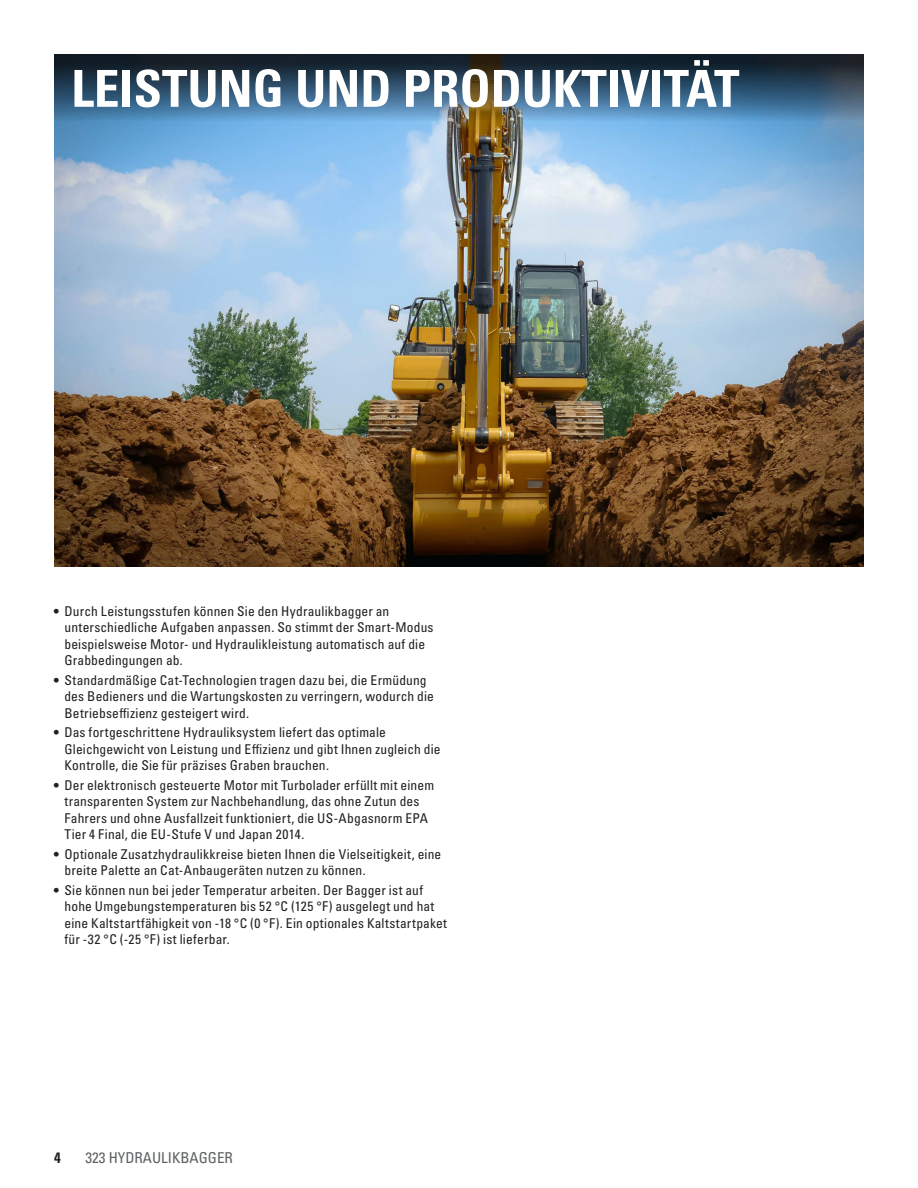
<style>
.page{position:relative;width:918px;height:1188px;background:#fff}
.page>*{position:absolute;margin:0;border:0;box-sizing:border-box;transform-origin:0 0}
.Feature_Title{font:51px "Univers LTCYR 67 Bold Cond";color:#fff}
.Running_footer-LH{font:condensed 15px "Univers LTCYR 57";color:#5d6163}
.t1{font:15px "Univers LTCYR 67 Bold Cond";color:#231f20}
.t2{font:condensed 13.5px/16.5px "Univers LTCYR 57";letter-spacing:.01em;color:#231f20}
</style>
<div class="page">
<img style="left:54px;top:225px;width:810px;height:342px">
<img style="left:54px;top:54px;width:810px;height:171px">
<p class="Feature_Title" style="left:71px;top:57px;width:670px">LEISTUNG UND PRODUKTIVITÄT</p>
<p class="t2" style="left:64px;top:602px;width:371px;text-indent:-10px">• Durch Leistungsstufen können Sie den Hydraulikbagger an unterschiedliche Aufgaben anpassen. So stimmt der Smart-Modus beispielsweise Motor- und Hydraulikleistung automatisch auf die Grabbedingungen ab.</p>
<p class="t2" style="left:64px;top:671px;width:371px;text-indent:-10px">• Standardmäßige Cat-Technologien tragen dazu bei, die Ermüdung des Bedieners und die Wartungskosten zu verringern, wodurch die<br>Betriebseffizienz gesteigert wird.</p>
<p class="t2" style="left:64px;top:724px;width:378px;text-indent:-10px">• Das fortgeschrittene Hydrauliksystem liefert das optimale<br>Gleichgewicht von Leistung und Effizienz und gibt Ihnen zugleich die<br>Kontrolle, die Sie für präzises Graben brauchen.</p>
<p class="t2" style="left:64px;top:776px;width:371px;text-indent:-10px">• Der elektronisch gesteuerte Motor mit Turbolader erfüllt mit einem transparenten System zur Nachbehandlung, das ohne Zutun des Fahrers und ohne Ausfallzeit funktioniert, die US-Abgasnorm EPA Tier 4 Final, die EU-Stufe V und Japan 2014.</p>
<p class="t2" style="left:64px;top:845px;width:378px;text-indent:-10px">• Optionale Zusatzhydraulikkreise bieten Ihnen die Vielseitigkeit, eine breite Palette an Cat-Anbaugeräten nutzen zu können.</p>
<p class="t2" style="left:64px;top:881px;width:384px;text-indent:-10px">• Sie können nun bei jeder Temperatur arbeiten. Der Bagger ist auf hohe Umgebungstemperaturen bis 52 °C (125 °F) ausgelegt und hat eine Kaltstartfähigkeit von -18 °C (0 °F). Ein optionales Kaltstartpaket für -32 °C (-25 °F) ist lieferbar.</p>
<p class="t1" style="left:54px;top:1148px;width:8px">4</p>
<p class="Running_footer-LH" style="left:86px;top:1148px;width:149px">323 HYDRAULIKBAGGER</p>
</div>
